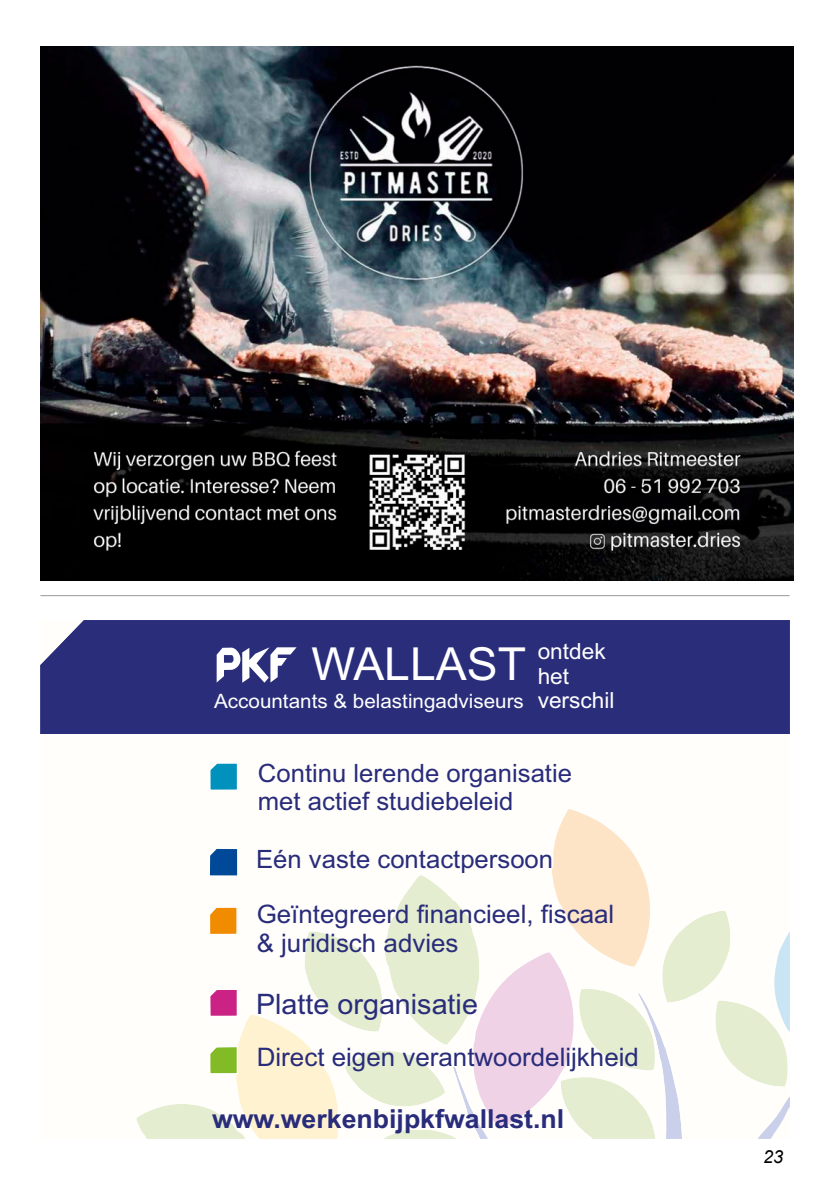
<style>
.page{position:relative;width:840px;height:1191px;background:#fff}
.page>*{position:absolute;margin:0;border:0;box-sizing:border-box;transform-origin:0 0}
.t1{font:45.6px "Arial";color:#fff}
.t2{font:28.2px "Arial";color:#292c7a}
.t3{font:700 26.2px "Arial";color:#292c7a}
.t4{font:25.4px/28.4px "Arial";color:#292c7a}
.t5{font:25.2px/28.2px "Arial";color:#292c7a}
.t6{font:22.2px/24.8px "Arial";color:#fff}
.t7{font:19.8px "Arial";color:#fff;scale:1.04 1}
.t8{font:italic 18px "Arial";color:#000}
.s1{font-size:22.2px}
</style>
<div class="page">
<img style="left:40px;top:47px;width:753px;height:534px">
<div style="left:40px;top:620px;width:749px;height:114px;background:#2a2e7a"></div>
<svg style="left:224px;top:654px;width:10px;height:8px"></svg>
<svg style="left:40px;top:620px;width:44px;height:45px"></svg>
<svg style="left:457px;top:665px;width:4px;height:3px"></svg>
<svg style="left:210px;top:763px;width:27px;height:27px"></svg>
<svg style="left:136px;top:809px;width:653px;height:329px"></svg>
<hr style="left:40px;top:595px;width:749px;height:1px;background:#97989c">
<p class="t6" style="left:537px;top:639px;width:69px">ontdek het</p>
<p class="t7" style="left:214px;top:688px;width:386px">Accountants &amp; belastingadviseurs <span class="s1">verschil</span></p>
<h1 class="t1" style="left:311px;top:634px;width:216px">WALLAST</h1>
<p class="t5" style="left:258px;top:759px;width:315px">Continu lerende organisatie met actief studiebeleid</p>
<p class="t5" style="left:256px;top:845px;width:298px">Eén vaste contactpersoon</p>
<p class="t4" style="left:256px;top:900px;width:359px">Geïntegreerd financieel, fiscaal &amp; juridisch advies</p>
<p class="t2" style="left:256px;top:985px;width:223px">Platte organisatie</p>
<p class="t4" style="left:257px;top:1042px;width:383px">Direct eigen verantwoordelijkheid</p>
<p class="t3" style="left:212px;top:1100px;width:353px">www.werkenbijpkfwallast.nl</p>
<p class="t8" style="left:762px;top:1145px;width:22px">23</p>
</div>
